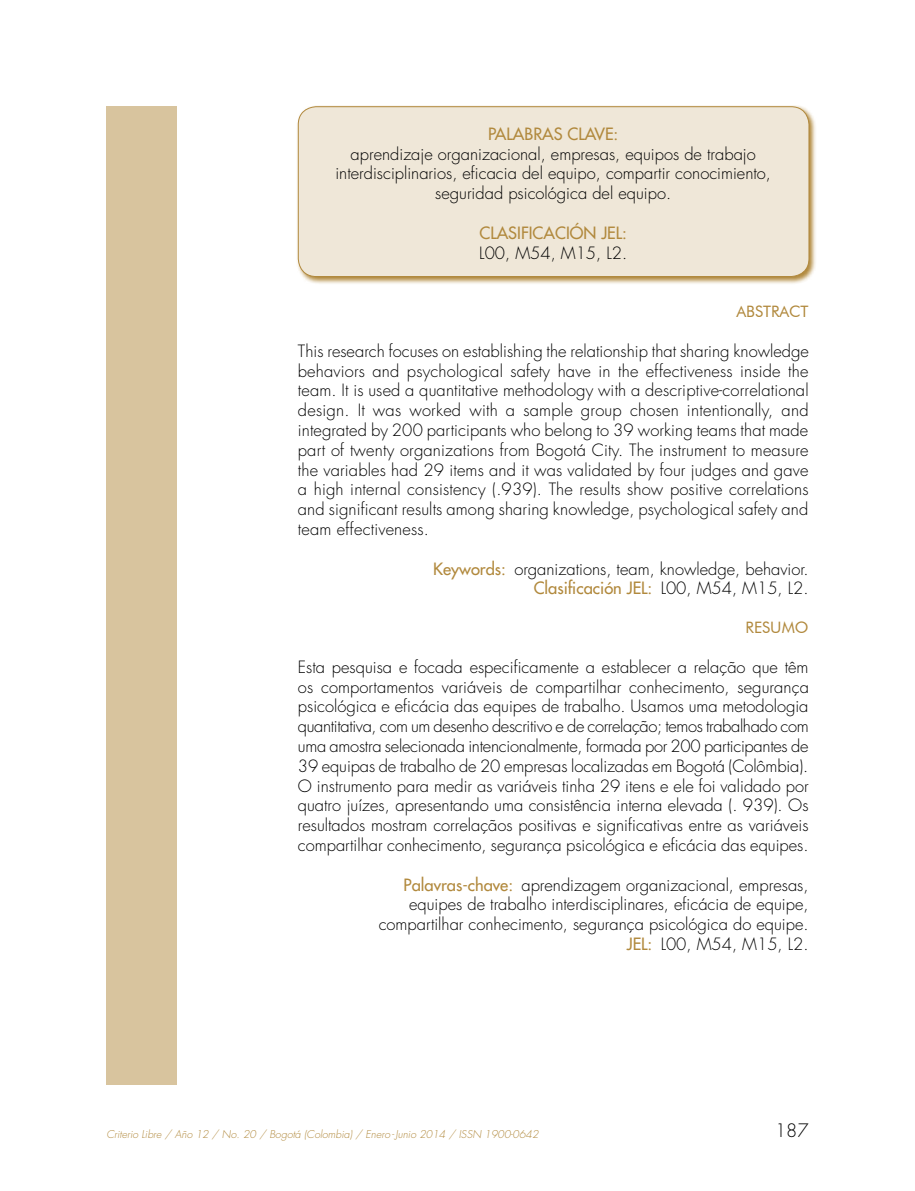
<style>
.page{position:relative;width:915px;height:1191px;background:#fff}
.page>*{position:absolute;margin:0;border:0;box-sizing:border-box;transform-origin:0 0}
.t1{font:300 18px "Futura Std";color:#000}
.t2{font:300 16.5px/19.8px "Futura Std";color:#000;text-align:justify}
.t3{font:500 16.5px "Futura Std";color:#b1893d}
.t4{font:15.75px "Futura BT";color:#b1893d}
.t5{font:italic 300 10.5px "Futura Std";color:#b1893d}
.s1{font-weight:500;color:#b1893d}
</style>
<div class="page">
<div style="left:106px;top:106px;width:70px;height:978px;background:#d8c49e"></div>
<svg style="left:297px;top:105px;width:519px;height:179px"></svg>
<div style="left:298px;top:107px;width:510px;height:169px;background:#efe7d8;border-radius:18px"></div>
<div style="left:298px;top:106px;width:511px;height:171px;border:1px solid #b1893d;border-radius:18px"></div>
<p class="t3" style="left:488px;top:123px;width:18px">Palabras</p>
<p class="t3" style="left:567px;top:123px;width:10px">clave</p>
<p class="t3" style="left:613px;top:123px;width:6px">:</p>
<p class="t2" style="left:335px;top:144px;width:437px;text-align:center">aprendizaje organizacional, empresas, equipos de trabajo interdisciplinarios, eficacia del equipo, compartir conocimiento, seguridad psicológica del equipo.</p>
<p class="t3" style="left:479px;top:222px;width:20px">Clasificaci</p>
<p class="t3" style="left:569px;top:222px;width:59px">ón JEL:</p>
<p class="t2" style="left:479px;top:243px;width:149px">L00, M54, M15, L2.</p>
<p class="t4" style="left:736px;top:302px;width:20px">ABSTRACT</p>
<p class="t2" style="left:298px;top:341px;width:512px">This research focuses on establishing the relationship that sharing knowledge behaviors and psychological safety have in the effectiveness inside the team. It is used a quantitative methodology with a descriptive-correlational design. It was worked with a sample group chosen intentionally, and integrated by 200 participants who belong to 39 working teams that made part of twenty organizations from Bogotá City. The instrument to measure the variables had 29 items and it was validated by four judges and gave a high internal consistency (.939). The results show positive correlations and significant results among sharing knowledge, psychological safety and team effectiveness.</p>
<p class="t2" style="left:433px;top:559px;width:377px;text-align:right"><span class="s1">Keywords:</span> organizations, team, knowledge, behavior.<br><span class="s1">Clasificación JEL:</span> L00, M54, M15, L2.</p>
<p class="t4" style="left:745px;top:618px;width:20px">RESUMO</p>
<p class="t2" style="left:298px;top:657px;width:512px">Esta pesquisa e focada especificamente a establecer a relação que têm os comportamentos variáveis de compartilhar conhecimento, segurança psicológica e eficácia das equipes de trabalho. Usamos uma metodologia quantitativa, com um desenho descritivo e de correlação; temos trabalhado com uma amostra selecionada intencionalmente, formada por 200 participantes de 39 equipas de trabalho de 20 empresas localizadas em Bogotá (Colômbia).<br>O instrumento para medir as variáveis tinha 29 itens e ele foi validado por quatro juízes, apresentando uma consistência interna elevada (. 939). Os resultados mostram correlaçãos positivas e significativas entre as variáveis compartilhar conhecimento, segurança psicológica e eficácia das equipes.</p>
<p class="t2" style="left:378px;top:875px;width:431px;text-align:right"><span class="s1">Palavras-chave:</span> aprendizagem organizacional, empresas, equipes de trabalho interdisciplinares, eficácia de equipe, compartilhar conhecimento, segurança psicológica do equipe.<br><span class="s1">JEL:</span> L00, M54, M15, L2.</p>
<p class="t5" style="left:106px;top:1128px;width:433px">Criterio Libre / Año 12 / No. 20 / Bogotá (Colombia) / Enero - Junio 2014 / ISSN 1900-0642</p>
<p class="t1" style="left:774px;top:1119px;width:35px">187</p>
</div>
